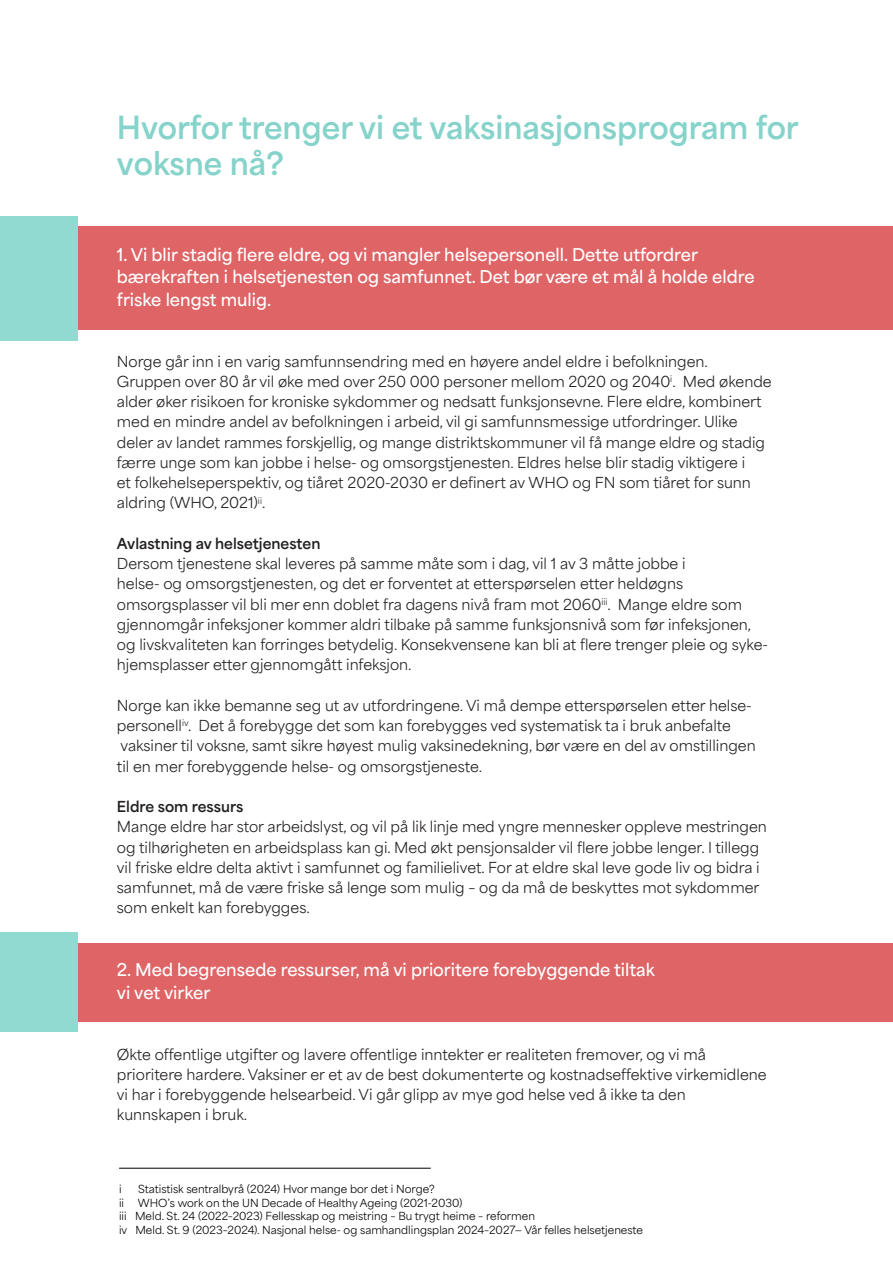
<style>
.page{position:relative;width:893px;height:1263px;background:#fff}
.page>*{position:absolute;margin:0;border:0;box-sizing:border-box;transform-origin:0 0}
.t1{font:700 30px/36px "Area Normal";color:#85d3ca}
.t2{font:600 16.5px/22.5px "Area Normal";color:#fff}
.t3{font:14.25px/20.2px "Area Normal";color:#231f20}
.t4{font:700 14.25px "Area Normal";color:#231f20}
.t5{font:10.5px "Area Normal";color:#000001}
</style>
<div class="page">
<div style="left:0;top:226px;width:893px;height:104px;background:#df6466"></div>
<div style="left:0;top:943px;width:893px;height:79px;background:#df6466"></div>
<div style="left:0;top:216px;width:78px;height:124px;background:#91dad2"></div>
<div style="left:0;top:932px;width:77px;height:100px;background:#91dad2"></div>
<hr style="left:119px;top:1168px;width:312px;height:1px;background:#000001">
<p class="t1" style="left:117px;top:107px;width:683px">Hvorfor trenger vi et vaksinasjonsprogram for voksne nå?</p>
<p class="t2" style="left:117px;top:241px;width:639px">1. Vi blir stadig flere eldre, og vi mangler helsepersonell. Dette utfordrer bærekraften i helsetjenesten og samfunnet. Det bør være et mål å holde eldre friske lengst mulig.</p>
<p class="t3" style="left:117px;top:349px;width:656px">Norge går inn i en varig samfunnsendring med en høyere andel eldre i befolkningen.<br>Gruppen over 80 år vil øke med over 250 000 personer mellom 2020 og 2040<sup>i</sup>. Med økende alder øker risikoen for kroniske sykdommer og nedsatt funksjonsevne. Flere eldre, kombinert med en mindre andel av befolkningen i arbeid, vil gi samfunnsmessige utfordringer. Ulike deler av landet rammes forskjellig, og mange distriktskommuner vil få mange eldre og stadig færre unge som kan jobbe i helse- og omsorgstjenesten. Eldres helse blir stadig viktigere i<br>et folkehelseperspektiv, og tiåret 2020-2030 er definert av WHO og FN som tiåret for sunn aldring (WHO, 2021)<sup>ii</sup>.</p>
<p class="t4" style="left:117px;top:530px;width:205px">Avlastning av helsetjenesten</p>
<p class="t3" style="left:117px;top:552px;width:570px">Dersom tjenestene skal leveres på samme måte som i dag, vil 1 av 3 måtte jobbe i helse- og omsorgstjenesten, og det er forventet at etterspørselen etter heldøgns</p>
<p class="t3" style="left:117px;top:592px;width:653px">omsorgsplasser vil bli mer enn doblet fra dagens nivå fram mot 2060<sup>iii</sup>. Mange eldre som gjennomgår infeksjoner kommer aldri tilbake på samme funksjonsnivå som før infeksjonen, og livskvaliteten kan forringes betydelig. Konsekvensene kan bli at flere trenger pleie og syke&shy;hjemsplasser etter gjennomgått infeksjon.</p>
<p class="t3" style="left:117px;top:693px;width:636px">Norge kan ikke bemanne seg ut av utfordringene. Vi må dempe etterspørselen etter helse-</p>
<p class="t3" style="left:117px;top:714px;width:615px">personell<sup>iv</sup>. Det å forebygge det som kan forebygges ved systematisk ta i bruk anbefalte</p>
<p class="t3" style="left:120px;top:734px;width:637px">vaksiner til voksne, samt sikre høyest mulig vaksinedekning, bør være en del av omstillingen</p>
<p class="t3" style="left:117px;top:754px;width:367px">til en mer forebyggende helse- og omsorgstjeneste.</p>
<p class="t4" style="left:117px;top:794px;width:128px">Eldre som ressurs</p>
<p class="t3" style="left:117px;top:815px;width:652px">Mange eldre har stor arbeidslyst, og vil på lik linje med yngre mennesker oppleve mestringen og tilhørigheten en arbeidsplass kan gi. Med økt pensjonsalder vil flere jobbe lenger. I tillegg vil friske eldre delta aktivt i samfunnet og familielivet. For at eldre skal leve gode liv og bidra i samfunnet, må de være friske så lenge som mulig – og da må de beskyttes mot sykdommer som enkelt kan forebygges.</p>
<p class="t2" style="left:117px;top:957px;width:539px">2. Med begrensede ressurser, må vi prioritere forebyggende tiltak vi vet virker</p>
<p class="t3" style="left:117px;top:1042px;width:591px">Økte offentlige utgifter og lavere offentlige inntekter er realiteten fremover, og vi må</p>
<p class="t3" style="left:117px;top:1062px;width:651px">prioritere hardere. Vaksiner er et av de best dokumenterte og kostnadseffektive virkemidlene vi har i forebyggende helsearbeid. Vi går glipp av mye god helse ved å ikke ta den</p>
<p class="t3" style="left:117px;top:1103px;width:132px">kunnskapen i bruk.</p>
<p class="t5" style="left:119px;top:1180px;width:4px">i</p>
<p class="t5" style="left:138px;top:1180px;width:298px">Statistisk sentralbyrå (2024) Hvor mange bor det i Norge?</p>
<p class="t5" style="left:119px;top:1193px;width:7px">ii</p>
<p class="t5" style="left:138px;top:1193px;width:326px">WHO’s work on the UN Decade of Healthy Ageing (2021-2030)</p>
<p class="t5" style="left:119px;top:1207px;width:417px">iii Meld. St. 24 (2022–2023) Fellesskap og meistring – Bu trygt heime – reformen</p>
<p class="t5" style="left:119px;top:1220px;width:525px">iv Meld. St. 9 (2023–2024). Nasjonal helse- og samhandlingsplan 2024–2027— Vår felles helsetjeneste</p>
</div>
